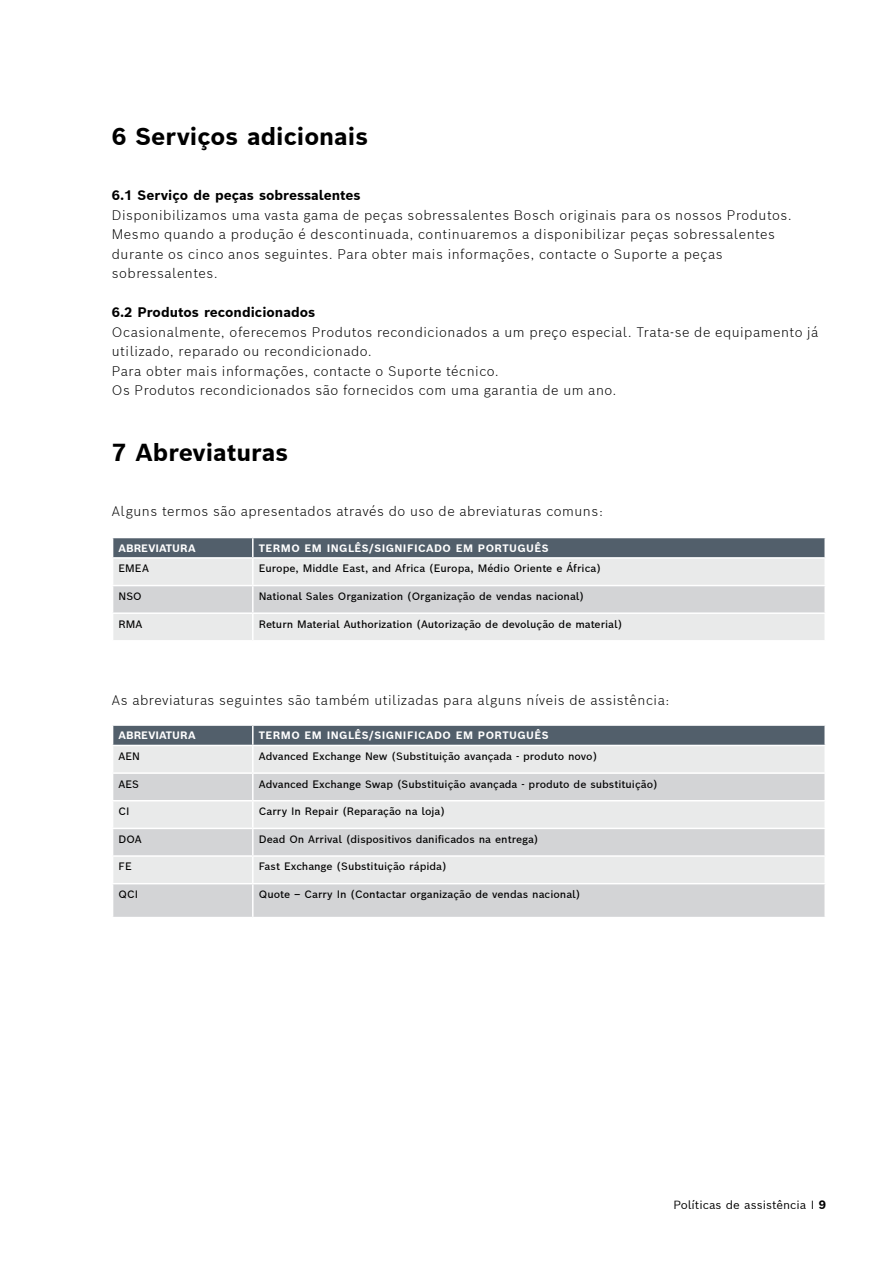
<style>
.page{position:relative;width:893px;height:1263px;background:#fff}
.page>*{position:absolute;margin:0;border:0;box-sizing:border-box;transform-origin:0 0}
.t1{font:700 24px "Bosch Sans";color:#000}
.t2{font:300 13.5px/19.5px "Bosch Sans";letter-spacing:.04em;color:#000}
.t3{font:700 13.5px "Bosch Sans";color:#000}
.t4{font:11.55px "Bosch Sans";color:#000}
.t5{font:500 10.5px "Bosch Sans";color:#000}
.t6{font:700 10.5px "Bosch Sans";letter-spacing:.04em;color:#fff}
.t7{font:700 10.5px "Bosch Sans";letter-spacing:.005em;color:#fff}
.s1{font-weight:700;font-size:12px}
</style>
<div class="page">
<svg style="left:112px;top:537px;width:713px;height:103px;background:#c8cbce"></svg>
<hr style="left:253px;top:612px;width:573px;height:2px;background:#fff">
<hr style="left:252px;top:614px;width:2px;height:26px;background:#fff">
<hr style="left:824px;top:614px;width:2px;height:26px;background:#fff">
<div style="left:113px;top:884px;width:711px;height:33px;background:#d3d4d6"></div>
<hr style="left:252px;top:884px;width:2px;height:33px;background:#fff">
<svg style="left:112px;top:725px;width:714px;height:158px;background:#d0d3d5"></svg>
<hr style="left:253px;top:855px;width:573px;height:2px;background:#fff">
<hr style="left:252px;top:857px;width:2px;height:26px;background:#fff">
<hr style="left:824px;top:857px;width:2px;height:26px;background:#fff">
<h1 class="t1" style="left:112px;top:121px;width:258px">6 Serviços adicionais</h1>
<p class="t3" style="left:112px;top:186px;width:250px">6.1 Serviço de peças sobressalentes</p>
<p class="t2" style="left:112px;top:205px;width:681px">Disponibilizamos uma vasta gama de peças sobressalentes Bosch originais para os nossos Produtos.<br>Mesmo quando a produção é descontinuada, continuaremos a disponibilizar peças sobressalentes durante os cinco anos seguintes. Para obter mais informações, contacte o Suporte a peças sobressalentes.</p>
<p class="t3" style="left:112px;top:303px;width:205px">6.2 Produtos recondicionados</p>
<p class="t2" style="left:112px;top:322px;width:708px">Ocasionalmente, oferecemos Produtos recondicionados a um preço especial. Trata-se de equipamento já utilizado, reparado ou recondicionado.<br>Para obter mais informações, contacte o Suporte técnico.<br>Os Produtos recondicionados são fornecidos com uma garantia de um ano.</p>
<h1 class="t1" style="left:112px;top:436px;width:178px">7 Abreviaturas</h1>
<p class="t2" style="left:112px;top:501px;width:493px">Alguns termos são apresentados através do uso de abreviaturas comuns:</p>
<p class="t7" style="left:119px;top:541px;width:79px">ABREVIATURA</p>
<p class="t6" style="left:259px;top:541px;width:291px">TERMO EM INGLÊS/SIGNIFICADO EM PORTUGUÊS</p>
<p class="t5" style="left:119px;top:561px;width:32px">EMEA</p>
<p class="t5" style="left:259px;top:561px;width:344px">Europe, Middle East, and Africa (Europa, Médio Oriente e África)</p>
<p class="t5" style="left:119px;top:589px;width:25px">NSO</p>
<p class="t5" style="left:259px;top:589px;width:327px">National Sales Organization (Organização de vendas nacional)</p>
<p class="t5" style="left:119px;top:617px;width:25px">RMA</p>
<p class="t5" style="left:259px;top:617px;width:365px">Return Material Authorization (Autorização de devolução de material)</p>
<p class="t2" style="left:112px;top:690px;width:559px">As abreviaturas seguintes são também utilizadas para alguns níveis de assistência:</p>
<p class="t7" style="left:119px;top:729px;width:79px">ABREVIATURA</p>
<p class="t6" style="left:259px;top:729px;width:291px">TERMO EM INGLÊS/SIGNIFICADO EM PORTUGUÊS</p>
<p class="t5" style="left:119px;top:749px;width:23px">AEN</p>
<p class="t5" style="left:259px;top:749px;width:340px">Advanced Exchange New (Substituição avançada - produto novo)</p>
<p class="t5" style="left:119px;top:777px;width:22px">AES</p>
<p class="t5" style="left:259px;top:777px;width:400px">Advanced Exchange Swap (Substituição avançada - produto de substituição)</p>
<p class="t5" style="left:119px;top:804px;width:13px">CI</p>
<p class="t5" style="left:259px;top:804px;width:188px">Carry In Repair (Reparação na loja)</p>
<p class="t5" style="left:119px;top:832px;width:25px">DOA</p>
<p class="t5" style="left:259px;top:832px;width:281px">Dead On Arrival (dispositivos danificados na entrega)</p>
<p class="t5" style="left:119px;top:859px;width:15px">FE</p>
<p class="t5" style="left:259px;top:859px;width:189px">Fast Exchange (Substituição rápida)</p>
<p class="t5" style="left:119px;top:887px;width:21px">QCI</p>
<p class="t5" style="left:259px;top:887px;width:323px">Quote – Carry In (Contactar organização de vendas nacional)</p>
<p class="t4" style="left:673px;top:1197px;width:154px">Políticas de assistência I <span class="s1">9</span></p>
</div>
